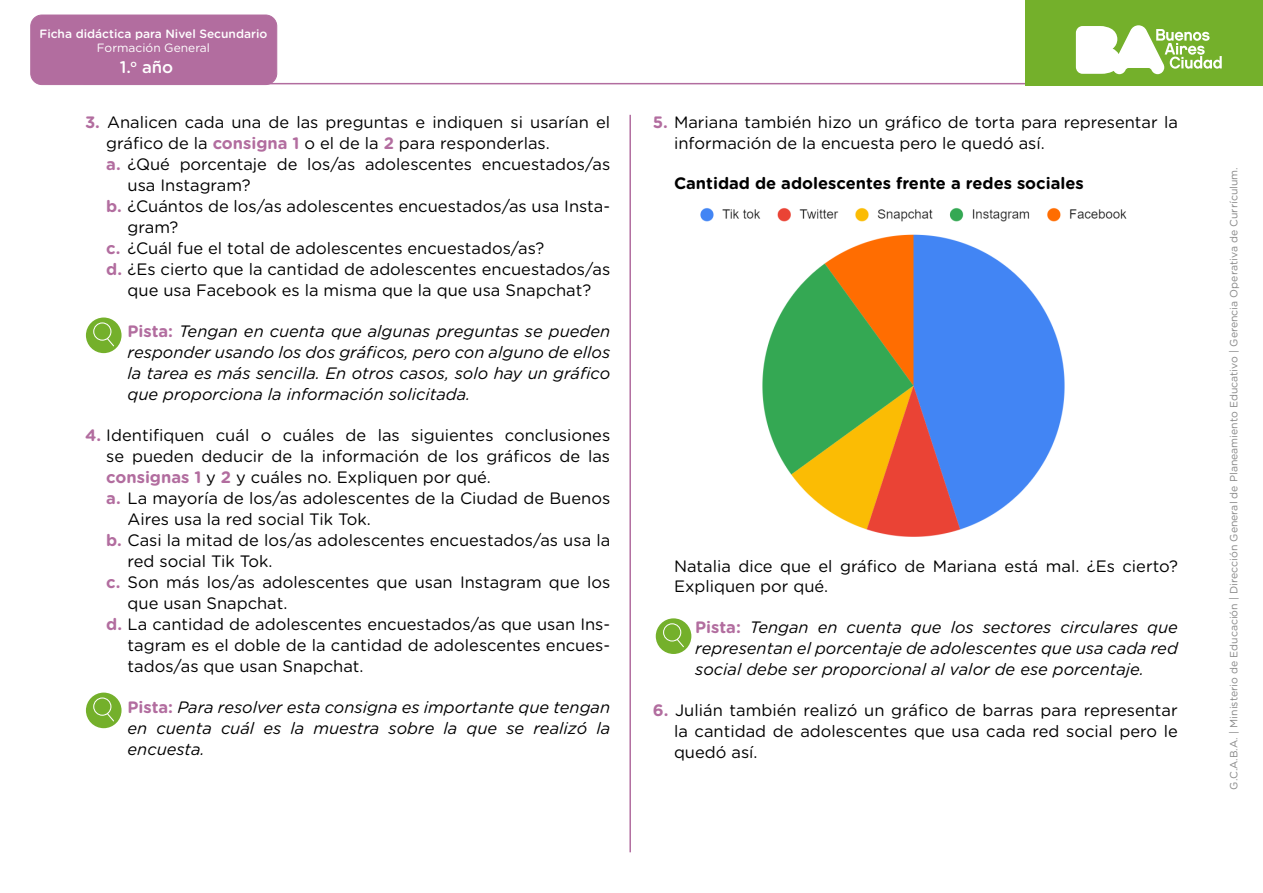
<style>
.page{position:relative;width:1263px;height:893px;background:#fff}
.page>*{position:absolute;margin:0;border:0;box-sizing:border-box;transform-origin:0 0}
.t1{font:500 16.8px "Gotham Rounded";color:#fff}
.t2{font:16.5px/21px "Gotham Rounded";color:#000}
.t3{font:italic 16.5px/21px "Gotham Rounded";color:#000;text-align:justify}
.t4{font:700 16.5px "Gotham Rounded";color:#000}
.t5{font:500 12px "Gotham Rounded";color:#fff}
.t6{font:12px "Gotham Rounded";color:#fff}
.t7{font:10.5px "Gotham Rounded";color:#878787}
.s1{font-weight:700;color:#b26d9f}
.s2{font-weight:700;font-style:normal;color:#b26d9f}
</style>
<div class="page">
<div style="left:31px;top:15px;width:246px;height:70px;background:#b26d9f;border-radius:11px"></div>
<div style="left:30px;top:15px;width:247px;height:70px;border:1px solid #b26d9f;border-radius:11px"></div>
<hr style="left:84px;top:83px;width:1179px;height:1px;background:#b26d9f">
<div style="left:1025px;top:0;width:238px;height:85px;background:#74b02b"></div>
<svg style="left:1076px;top:25px;width:146px;height:49px"></svg>
<hr style="left:629px;top:115px;width:2px;height:737px;background:#b26d9f">
<svg style="left:84px;top:316px;width:39px;height:39px"></svg>
<div style="left:83px;top:314px;width:42px;height:42px;border:3px solid #fff;border-radius:50%"></div>
<svg style="left:93px;top:322px;width:21px;height:24px"></svg>
<svg style="left:84px;top:691px;width:39px;height:39px"></svg>
<div style="left:83px;top:690px;width:42px;height:41px;border:3px solid #fff;border-radius:50%"></div>
<svg style="left:93px;top:697px;width:21px;height:24px"></svg>
<img style="left:700px;top:208px;width:427px;height:329px">
<svg style="left:654px;top:617px;width:39px;height:38px"></svg>
<div style="left:653px;top:615px;width:41px;height:42px;border:3px solid #fff;border-radius:50%"></div>
<svg style="left:663px;top:623px;width:21px;height:24px"></svg>
<p class="t5" style="left:39px;top:25px;width:229px">Ficha didáctica para Nivel Secundario</p>
<p class="t6" style="left:97px;top:40px;width:115px">Formación General</p>
<p class="t1" style="left:120px;top:55px;width:55px">1.<sup>o</sup> año</p>
<p class="t2" style="left:85px;top:111px;width:527px"><span class="s1">3.</span> Analicen cada una de las preguntas e indiquen si usarían el</p>
<p class="t2" style="left:106px;top:132px;width:445px">gráfico de la <span class="s1">consigna 1</span> o el de la <span class="s1">2</span> para responderlas.</p>
<p class="t2" style="left:106px;top:153px;width:505px"><span class="s1">a.</span> ¿Qué porcentaje de los/as adolescentes encuestados/as</p>
<p class="t2" style="left:128px;top:174px;width:124px">usa Instagram?</p>
<p class="t2" style="left:106px;top:195px;width:505px"><span class="s1">b.</span> ¿Cuántos de los/as adolescentes encuestados/as usa Insta-</p>
<p class="t2" style="left:128px;top:216px;width:52px">gram?</p>
<p class="t2" style="left:106px;top:237px;width:439px"><span class="s1">c.</span> ¿Cuál fue el total de adolescentes encuestados/as?</p>
<p class="t2" style="left:106px;top:258px;width:505px"><span class="s1">d.</span> ¿Es cierto que la cantidad de adolescentes encuestados/as</p>
<p class="t2" style="left:128px;top:279px;width:465px">que usa Facebook es la misma que la que usa Snapchat?</p>
<p class="t3" style="left:128px;top:320px;width:484px"><span class="s2">Pista:</span> Tengan en cuenta que algunas preguntas se pueden responder usando los dos gráficos, pero con alguno de ellos la tarea es más sencilla. En otros casos, solo hay un gráfico que proporciona la información solicitada.</p>
<p class="t2" style="left:85px;top:424px;width:527px"><span class="s1">4.</span> Identifiquen cuál o cuáles de las siguientes conclusiones</p>
<p class="t2" style="left:106px;top:445px;width:505px">se pueden deducir de la información de los gráficos de las</p>
<p class="t2" style="left:106px;top:466px;width:386px"><span class="s1">consignas 1</span> y <span class="s1">2</span> y cuáles no. Expliquen por qué.</p>
<p class="t2" style="left:106px;top:487px;width:505px"><span class="s1">a.</span> La mayoría de los/as adolescentes de la Ciudad de Buenos</p>
<p class="t2" style="left:128px;top:508px;width:245px">Aires usa la red social Tik Tok.</p>
<p class="t2" style="left:106px;top:529px;width:505px"><span class="s1">b.</span> Casi la mitad de los/as adolescentes encuestados/as usa la</p>
<p class="t2" style="left:128px;top:550px;width:146px">red social Tik Tok.</p>
<p class="t2" style="left:106px;top:571px;width:505px"><span class="s1">c.</span> Son más los/as adolescentes que usan Instagram que los</p>
<p class="t2" style="left:128px;top:592px;width:161px">que usan Snapchat.</p>
<p class="t2" style="left:106px;top:613px;width:505px"><span class="s1">d.</span> La cantidad de adolescentes encuestados/as que usan Ins-</p>
<p class="t2" style="left:128px;top:634px;width:484px">tagram es el doble de la cantidad de adolescentes encues-</p>
<p class="t2" style="left:128px;top:655px;width:237px">tados/as que usan Snapchat.</p>
<p class="t3" style="left:128px;top:695px;width:484px"><span class="s2">Pista:</span> Para resolver esta consigna es importante que tengan en cuenta cuál es la muestra sobre la que se realizó la encuesta.</p>
<p class="t2" style="left:674px;top:111px;width:505px;text-indent:-21px"><span class="s1">5.</span> Mariana también hizo un gráfico de torta para representar la información de la encuesta pero le quedó así.</p>
<p class="t4" style="left:674px;top:171px;width:411px">Cantidad de adolescentes frente a redes sociales</p>
<p class="t2" style="left:674px;top:556px;width:505px;line-height:19.8px">Natalia dice que el gráfico de Mariana está mal. ¿Es cierto?<br>Expliquen por qué.</p>
<p class="t3" style="left:695px;top:616px;width:484px"><span class="s2">Pista:</span> Tengan en cuenta que los sectores circulares que representan el porcentaje de adolescentes que usa cada red social debe ser proporcional al valor de ese porcentaje.</p>
<p class="t2" style="left:674px;top:699px;width:505px;text-align:justify;text-indent:-21px"><span class="s1">6.</span> Julián también realizó un gráfico de barras para representar la cantidad de adolescentes que usa cada red social pero le quedó así.</p>
<p class="t7" style="left:1226px;top:790px;width:624px;rotate:-90deg">G.C.A.B.A. | Ministerio de Educación | Dirección General de Planeamiento Educativo | Gerencia Operativa de Currículum.</p>
</div>
